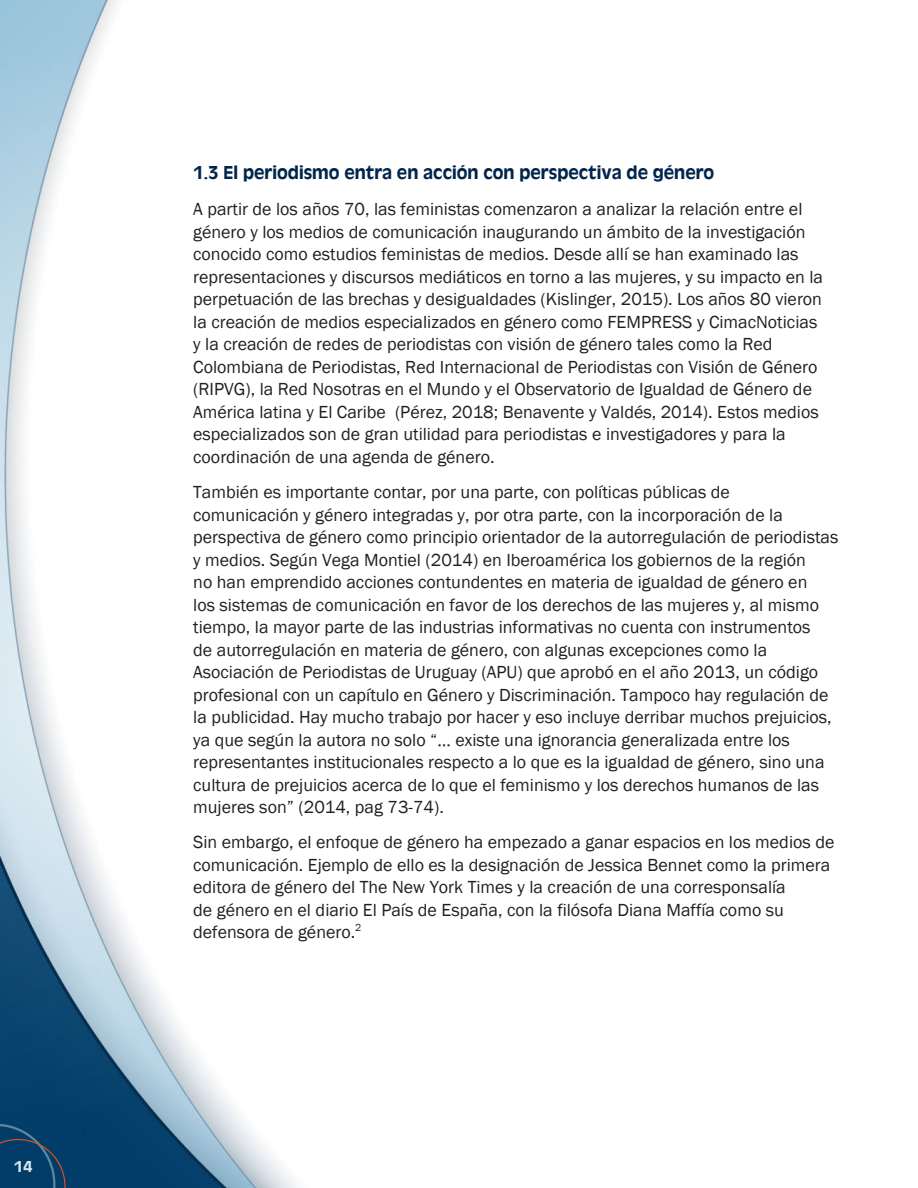
<style>
.page{position:relative;width:918px;height:1188px;background:#fff}
.page>*{position:absolute;margin:0;border:0;box-sizing:border-box;transform-origin:0 0}
.t1{font:500 19.5px "Antique Oli T";color:#00254c;scale:.95 1}
.t2{font:18px/22.5px "Franklin Gothic";color:#231f20}
.t3{font:500 16.5px "Antique Oli T";color:#dbe4ea}
</style>
<div class="page">
<img style="left:0;top:0;width:298px;height:1188px">
<svg style="left:0;top:1116px;width:66px;height:72px;background:#0b4069"></svg>
<p class="t3" style="left:14px;top:1157px;width:20px">14</p>
<p class="t1" style="left:193px;top:162px;width:550px">1.3 El periodismo entra en acción con perspectiva de género</p>
<p class="t2" style="left:193px;top:198px;width:631px">A partir de los años 70, las feministas comenzaron a analizar la relación entre el género y los medios de comunicación inaugurando un ámbito de la investigación conocido como estudios feministas de medios. Desde allí se han examinado las representaciones y discursos mediáticos en torno a las mujeres, y su impacto en la perpetuación de las brechas y desigualdades (Kislinger, 2015). Los años 80 vieron la creación de medios especializados en género como FEMPRESS y CimacNoticias y la creación de redes de periodistas con visión de género tales como la Red Colombiana de Periodistas, Red Internacional de Periodistas con Visión de Género (RIPVG), la Red Nosotras en el Mundo y el Observatorio de Igualdad de Género de América latina y El Caribe (Pérez, 2018; Benavente y Valdés, 2014). Estos medios especializados son de gran utilidad para periodistas e investigadores y para la coordinación de una agenda de género.</p>
<p class="t2" style="left:193px;top:481px;width:647px">También es importante contar, por una parte, con políticas públicas de comunicación y género integradas y, por otra parte, con la incorporación de la perspectiva de género como principio orientador de la autorregulación de periodistas y medios. Según Vega Montiel (2014) en Iberoamérica los gobiernos de la región<br>no han emprendido acciones contundentes en materia de igualdad de género en<br>los sistemas de comunicación en favor de los derechos de las mujeres y, al mismo tiempo, la mayor parte de las industrias informativas no cuenta con instrumentos<br>de autorregulación en materia de género, con algunas excepciones como la Asociación de Periodistas de Uruguay (APU) que aprobó en el año 2013, un código profesional con un capítulo en Género y Discriminación. Tampoco hay regulación de la publicidad. Hay mucho trabajo por hacer y eso incluye derribar muchos prejuicios, ya que según la autora no solo “… existe una ignorancia generalizada entre los representantes institucionales respecto a lo que es la igualdad de género, sino una cultura de prejuicios acerca de lo que el feminismo y los derechos humanos de las mujeres son” (2014, pag 73-74).</p>
<p class="t2" style="left:193px;top:831px;width:643px">Sin embargo, el enfoque de género ha empezado a ganar espacios en los medios de comunicación. Ejemplo de ello es la designación de Jessica Bennet como la primera editora de género del The New York Times y la creación de una corresponsalía<br>de género en el diario El País de España, con la filósofa Diana Maffía como su defensora de género.<sup>2</sup></p>
</div>
